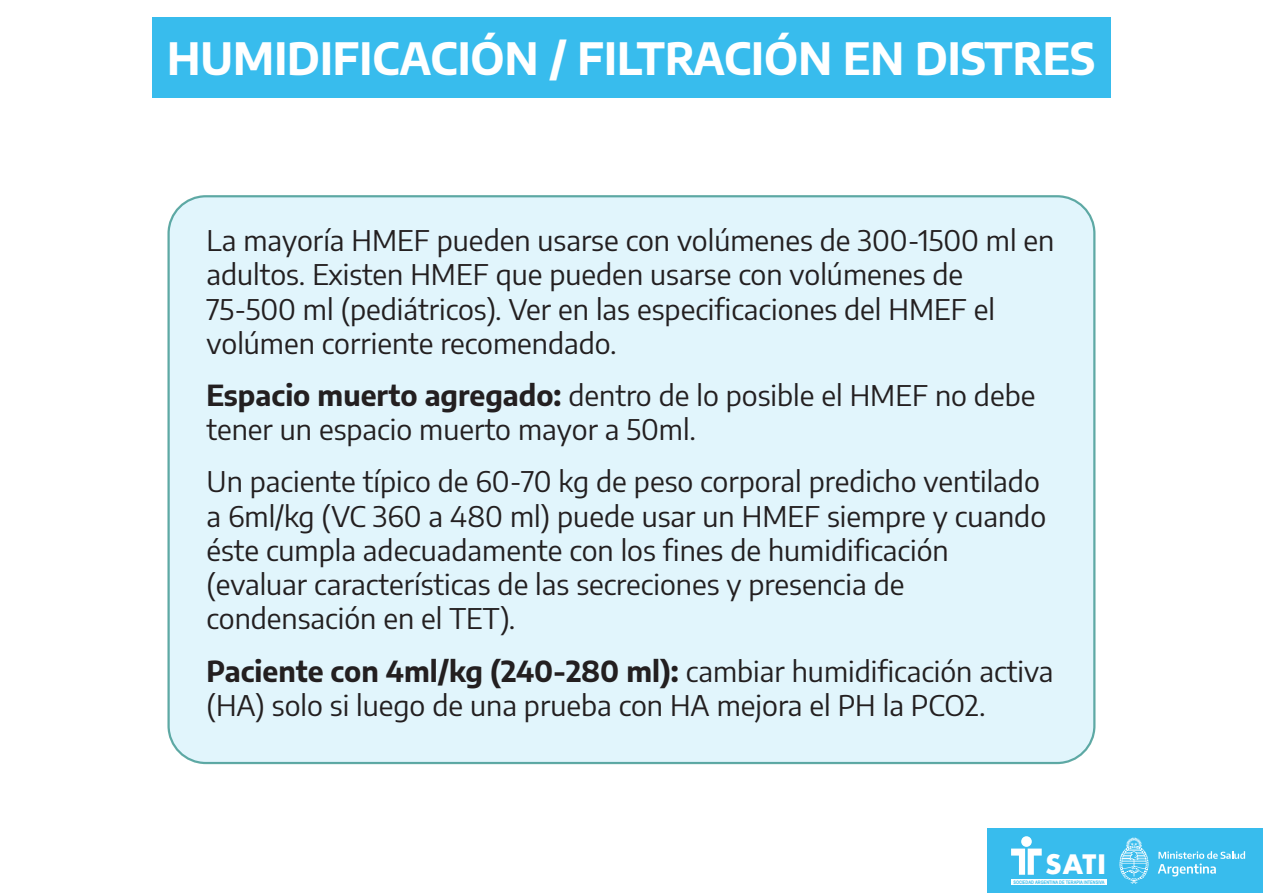
<style>
.page{position:relative;width:1263px;height:893px;background:#fff}
.page>*{position:absolute;margin:0;border:0;box-sizing:border-box;transform-origin:0 0}
.t1{font:700 43.65px "Encode Sans";color:#fff}
.t2{font:28.5px/34.2px "Encode Sans";color:#231f20}
.t3{font:700 26.1px "Futura";color:#fff}
.t4{font:700 4.8px "Arial Narrow";color:#38bced}
.s1{font-weight:700}
</style>
<div class="page">
<div style="left:987px;top:828px;width:276px;height:65px;background:#38bced"></div>
<div style="left:1011px;top:879px;width:95px;height:6px;background:#fff"></div>
<div style="left:1021px;top:836px;width:11px;height:11px;background:#fff;border-radius:50%"></div>
<svg style="left:1011px;top:848px;width:31px;height:27px"></svg>
<svg style="left:1119px;top:837px;width:29px;height:47px"></svg>
<svg style="left:1158px;top:851px;width:87px;height:25px"></svg>
<div style="left:152px;top:17px;width:959px;height:80px;background:#38bced"></div>
<div style="left:169px;top:196px;width:925px;height:567px;background:#e1f5fc;border-radius:37px"></div>
<h1 class="t1" style="left:167px;top:26px;width:929px">HUMIDIFICACIÓN / FILTRACIÓN EN DISTRES</h1>
<p class="t2" style="left:207px;top:222px;width:849px">La mayoría HMEF pueden usarse con volúmenes de 300-1500 ml en adultos. Existen HMEF que pueden usarse con volúmenes de 75-500 ml (pediátricos). Ver en las especificaciones del HMEF el volúmen corriente recomendado.</p>
<p class="t2" style="left:207px;top:377px;width:830px"><span class="s1">Espacio muerto agregado:</span> dentro de lo posible el HMEF no debe tener un espacio muerto mayor a 50ml.</p>
<p class="t2" style="left:207px;top:463px;width:841px">Un paciente típico de 60-70 kg de peso corporal predicho ventilado a 6ml/kg (VC 360 a 480 ml) puede usar un HMEF siempre y cuando éste cumpla adecuadamente con los fines de humidificación (evaluar características de las secreciones y presencia de condensación en el TET).</p>
<p class="t2" style="left:207px;top:652px;width:848px"><span class="s1">Paciente con 4ml/kg (240-280 ml):</span> cambiar humidificación activa (HA) solo si luego de una prueba con HA mejora el PH la PCO2.</p>
<p class="t3" style="left:1046px;top:846px;width:62px">SATI</p>
<p class="t4" style="left:1013px;top:878px;width:93px">SOCIEDAD ARGENTINA DE TERAPIA INTENSIVA</p>
</div>
